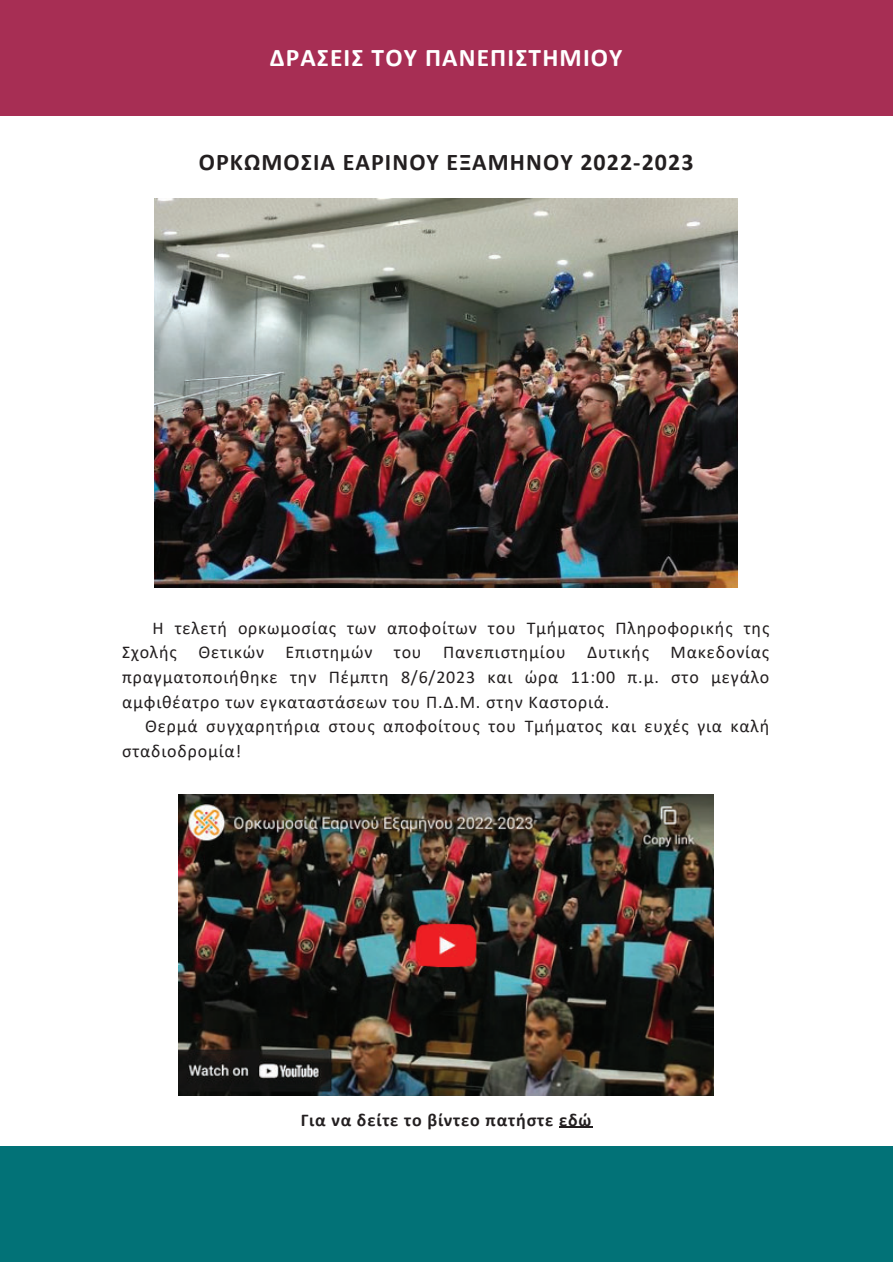
<style>
.page{position:relative;width:893px;height:1263px;background:#fff}
.page>*{position:absolute;margin:0;border:0;box-sizing:border-box;transform-origin:0 0}
.t1{font:700 25.5px "Calibri";letter-spacing:.045em;color:#fff}
.t2{font:700 24px "Calibri";letter-spacing:.045em;color:#231f20}
.t3{font:18px/24.8px "Calibri";letter-spacing:.045em;color:#231f20;text-align:justify}
.t4{font:700 18px "Calibri";letter-spacing:.045em;color:#231f20}
</style>
<div class="page">
<div style="left:0;top:1147px;width:893px;height:115px;background:#027277"></div>
<img style="left:155px;top:198px;width:582px;height:389px">
<img style="left:178px;top:794px;width:536px;height:301px">
<hr style="left:559px;top:1127px;width:33px;height:1px;background:#231f20">
<div style="left:0;top:0;width:892px;height:115px;background:#a72e54"></div>
<h1 class="t1" style="left:270px;top:47px;width:354px">ΔΡΑΣΕΙΣ ΤΟΥ ΠΑΝΕΠΙΣΤΗΜΙΟΥ</h1>
<h2 class="t2" style="left:199px;top:152px;width:496px">ΟΡΚΩΜΟΣΙΑ ΕΑΡΙΝΟΥ ΕΞΑΜΗΝΟΥ 2022-2023</h2>
<p class="t3" style="left:122px;top:617px;width:649px;text-indent:30px">Η τελετή ορκωμοσίας των αποφοίτων του Τμήματος Πληροφορικής της Σχολής Θετικών Επιστημών του Πανεπιστημίου Δυτικής Μακεδονίας πραγματοποιήθηκε την Πέμπτη 8/6/2023 και ώρα 11:00 π.μ. στο μεγάλο αμφιθέατρο των εγκαταστάσεων του Π.Δ.Μ. στην Καστοριά.</p>
<p class="t3" style="left:122px;top:716px;width:649px;text-indent:23px">Θερμά συγχαρητήρια στους αποφοίτους του Τμήματος και ευχές για καλή σταδιοδρομία!</p>
<p class="t4" style="left:301px;top:1112px;width:292px">Για να δείτε το βίντεο πατήστε εδώ</p>
</div>
